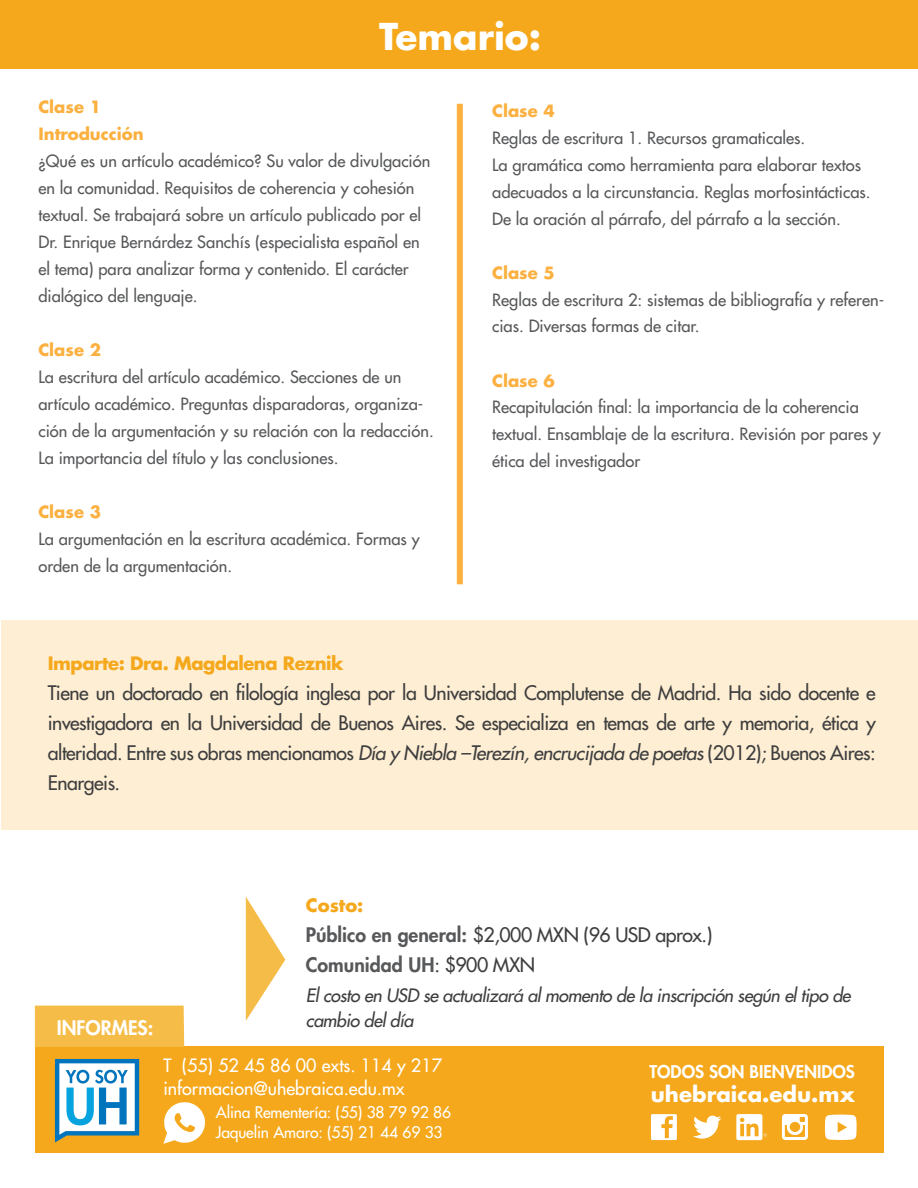
<style>
.page{position:relative;width:918px;height:1188px;background:#fff}
.page>*{position:absolute;margin:0;border:0;box-sizing:border-box;transform-origin:0 0}
.t1{font:700 36px "Futura Std";color:#fff}
.t2{font:700 21px "Futura Std";color:#fff}
.t3{font:500 19.5px/30px "Futura Std";letter-spacing:-.025em;color:#3e3e3f;text-align:justify}
.t4{font:800 19.5px "Futura Std";color:#fff}
.t5{font:italic 500 18px/25.5px "Futura Std";letter-spacing:-.025em;color:#3e3e3f}
.t6{font:700 18px "Futura Std";letter-spacing:-.025em;color:#f5a81c}
.t7{font:500 17.85px/22.4px "Futura Std";color:#fff}
.t8{font:800 17.1px "Futura Std";color:#fff}
.t9{font:500 16.5px/27px "Futura Std";color:#57585a}
.t10{font:700 16.5px/27px "Futura Std";color:#fbb03f}
.t11{font:500 15.75px/20.1px "Futura Std";letter-spacing:-.01em;color:#fff}
.s1{font-style:italic}
.s2{font-weight:800;color:#57585a}
</style>
<div class="page">
<div style="left:1px;top:620px;width:917px;height:210px;background:#feeed3"></div>
<div style="left:0;top:0;width:918px;height:69px;background:#f5a81c"></div>
<div style="left:457px;top:104px;width:6px;height:480px;background:#fbb03f"></div>
<div style="left:35px;top:1046px;width:848px;height:107px;background:#f5a81c"></div>
<div style="left:35px;top:1006px;width:149px;height:41px;background:#f5bd47"></div>
<svg style="left:55px;top:1059px;width:84px;height:83px;background:#95c3d5"></svg>
<svg style="left:163px;top:1102px;width:42px;height:42px"></svg>
<svg style="left:693px;top:1116px;width:28px;height:23px"></svg>
<div style="left:651px;top:1114px;width:26px;height:26px;background:#fff"></div>
<svg style="left:661px;top:1116px;width:12px;height:22px"></svg>
<svg style="left:736px;top:1114px;width:31px;height:26px"></svg>
<svg style="left:782px;top:1114px;width:26px;height:26px"></svg>
<svg style="left:825px;top:1115px;width:32px;height:25px"></svg>
<svg style="left:246px;top:897px;width:39px;height:124px"></svg>
<h1 class="t1" style="left:379px;top:13px;width:164px">Temario:</h1>
<p class="t10" style="left:38px;top:94px;width:107px">Clase 1<br>Introducción</p>
<p class="t9" style="left:38px;top:148px;width:393px">¿Qué es un artículo académico? Su valor de divulgación en la comunidad. Requisitos de coherencia y cohesión textual. Se trabajará sobre un artículo publicado por el Dr. Enrique Bernárdez Sanchís (especialista español en el tema) para analizar forma y contenido. El carácter dialógico del lenguaje.</p>
<p class="t10" style="left:38px;top:337px;width:64px">Clase 2</p>
<p class="t9" style="left:38px;top:364px;width:397px">La escritura del artículo académico. Secciones de un artículo académico. Preguntas disparadoras, organiza&shy;ción de la argumentación y su relación con la redacción.<br>La importancia del título y las conclusiones.</p>
<p class="t10" style="left:38px;top:499px;width:64px">Clase 3</p>
<p class="t9" style="left:38px;top:526px;width:383px">La argumentación en la escritura académica. Formas y orden de la argumentación.</p>
<p class="t10" style="left:492px;top:97px;width:64px">Clase 4</p>
<p class="t9" style="left:492px;top:124px;width:380px">Reglas de escritura 1. Recursos gramaticales.<br>La gramática como herramienta para elaborar textos adecuados a la circunstancia. Reglas morfosintácticas.<br>De la oración al párrafo, del párrafo a la sección.</p>
<p class="t10" style="left:492px;top:259px;width:64px">Clase 5</p>
<p class="t9" style="left:492px;top:286px;width:394px">Reglas de escritura 2: sistemas de bibliografía y referen&shy;cias. Diversas formas de citar.</p>
<p class="t10" style="left:492px;top:367px;width:64px">Clase 6</p>
<p class="t9" style="left:492px;top:394px;width:390px">Recapitulación final: la importancia de la coherencia textual. Ensamblaje de la escritura. Revisión por pares y ética del investigador</p>
<p class="t6" style="left:48px;top:652px;width:297px">Imparte: Dra. Magdalena Reznik</p>
<p class="t3" style="left:48px;top:678px;width:830px">Tiene un doctorado en filología inglesa por la Universidad Complutense de Madrid. Ha sido docente e investigadora en la Universidad de Buenos Aires. Se especializa en temas de arte y memoria, ética y alteridad. Entre sus obras mencionamos <span class="s1">Día y Niebla –Terezín, encrucijada de poetas</span> (2012); Buenos Aires:<br>Enargeis.</p>
<p class="t4" style="left:57px;top:1015px;width:98px">INFORMES:</p>
<p class="t6" style="left:306px;top:893px;width:59px">Costo:</p>
<p class="t3" style="left:306px;top:919px;width:408px"><span class="s2">Público en general:</span> $2,000 MXN (96 USD aprox.)<br><span class="s2">Comunidad UH</span>: $900 MXN</p>
<p class="t5" style="left:306px;top:982px;width:546px">El costo en USD se actualizará al momento de la inscripción según el tipo de cambio del día</p>
<p class="t7" style="left:163px;top:1055px;width:280px">T (55) 52 45 86 00 exts. 114 y 217 informacion@uhebraica.edu.mx</p>
<p class="t11" style="left:216px;top:1102px;width:237px">Alina Rementería: (55) 38 79 92 86<br>Jaquelin Amaro: (55) 21 44 69 33</p>
<p class="t8" style="left:649px;top:1060px;width:207px">TODOS SON BIENVENIDOS</p>
<p class="t2" style="left:651px;top:1080px;width:205px">uhebraica.edu.mx</p>
</div>
